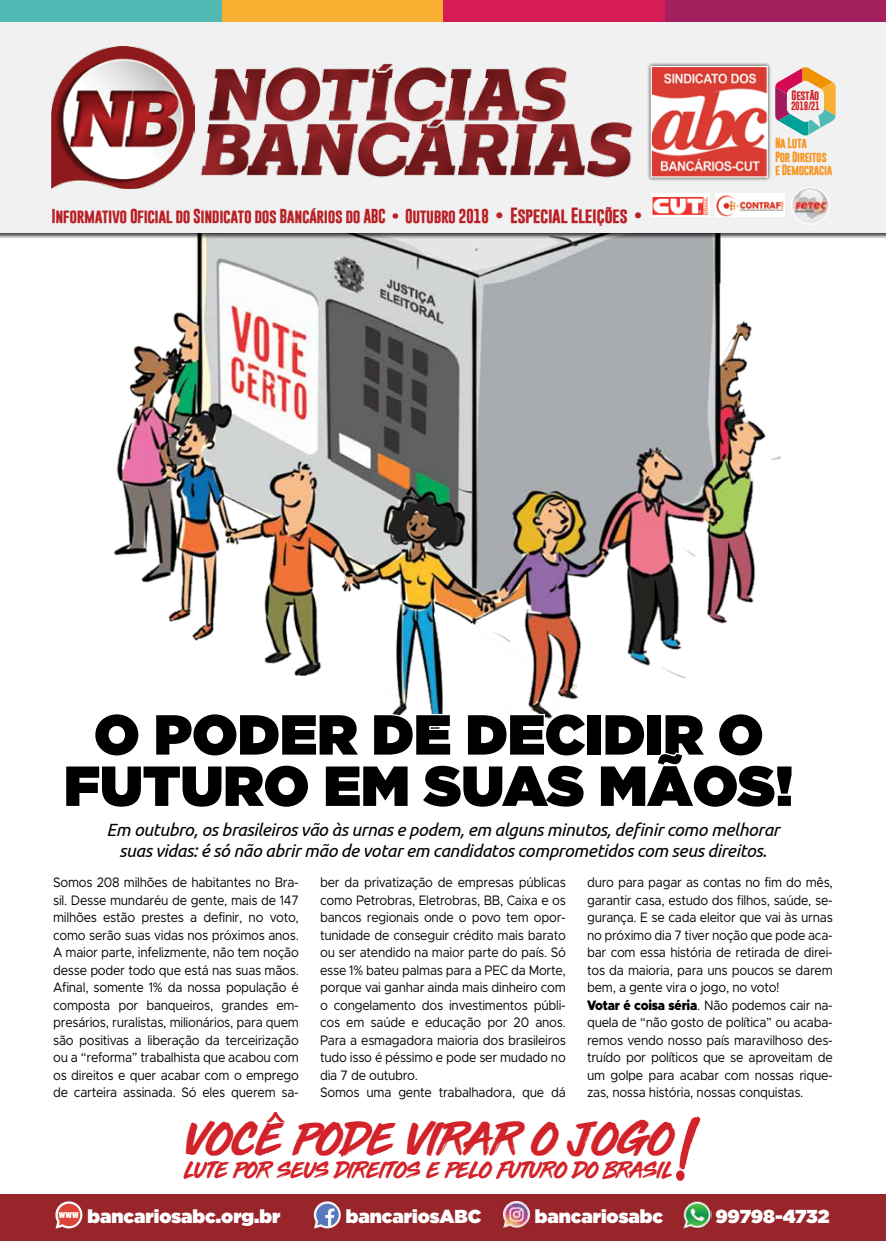
<style>
.page{position:relative;width:886px;height:1241px;background:#fff}
.page>*{position:absolute;margin:0;border:0;box-sizing:border-box;transform-origin:0 0}
.t1{font:67.88px "Third Rail";color:#d2232a;scale:.75 1}
.t2{font:900 56.25px/51.2px "Gotham";color:#000;text-align:center}
.t3{font:43.25px "Third Rail";color:#d2232a}
.t4{font:21.62px "Third Rail";color:#d2232a}
.t5{font:900 18.75px "Gotham";color:#fff}
.t6{font:italic 17.62px/21.2px "Ubuntu";letter-spacing:-.02em;color:#000;text-align:center}
.t7{font:700 14.62px "Gobold";letter-spacing:-.03em;color:#b82025}
.t8{font:13.75px/17.5px "Metropolis";letter-spacing:-.02em;color:#000;scale:.9 1}
.t9{font:700 10.75px/13.8px "Gobold";letter-spacing:-.04em;color:#f7941e;scale:.96 1}
.t10{font:900 10.38px "Antenna Extra Cond";color:#fff}
.t11{font:700 10px "Gobold";letter-spacing:-.04em;color:#d2232a;scale:.96 1}
.t12{font:700 8.75px "Gobold";letter-spacing:-.04em;color:#d2232a;scale:.96 1}
.s1{font-size:15.88px}
.s2{font-weight:900}
</style>
<div class="page">
<img style="left:114px;top:239px;width:667px;height:473px">
<div style="left:0;top:0;width:886px;height:239px;background:#000;opacity:.75"></div>
<div style="left:0;top:0;width:886px;height:234px;background:#f1f1f2"></div>
<img style="left:52px;top:46px;width:143px;height:142px">
<img style="left:200px;top:63px;width:433px;height:115px">
<div style="left:647px;top:62px;width:124px;height:119px;background:#000;opacity:.75"></div>
<img style="left:653px;top:68px;width:113px;height:108px">
<div style="left:651px;top:66px;width:117px;height:112px;border:1px solid #fff"></div>
<img style="left:716px;top:194px;width:68px;height:23px">
<div style="left:651px;top:194px;width:58px;height:23px;background:#fef6f6"></div>
<img style="left:652px;top:197px;width:56px;height:18px">
<img style="left:793px;top:189px;width:35px;height:34px">
<div style="left:791px;top:187px;width:39px;height:38px;border:1px solid #fff;border-radius:50%"></div>
<svg style="left:775px;top:67px;width:61px;height:69px"></svg>
<svg style="left:114px;top:711px;width:27px;height:1px"></svg>
<svg style="left:154px;top:711px;width:209px;height:1px"></svg>
<svg style="left:391px;top:712px;width:52px;height:26px"></svg>
<svg style="left:465px;top:711px;width:123px;height:8px"></svg>
<svg style="left:598px;top:711px;width:183px;height:1px"></svg>
<div style="left:0;top:1194px;width:886px;height:46px;background:#97252a"></div>
<div style="left:665px;top:0;width:221px;height:21px;background:#a31f5d"></div>
<div style="left:0;top:0;width:222px;height:21px;background:#52bab5"></div>
<div style="left:222px;top:0;width:221px;height:21px;background:#f7b031"></div>
<div style="left:443px;top:0;width:222px;height:21px;background:#d51c54"></div>
<img style="left:503px;top:1201px;width:27px;height:26px">
<img style="left:683px;top:1201px;width:28px;height:27px">
<svg style="left:314px;top:1201px;width:27px;height:27px"></svg>
<svg style="left:55px;top:1201px;width:27px;height:27px"></svg>
<div style="left:676px;top:1170px;width:8px;height:10px;background:#d2232a;border-radius:50%"></div>
<p class="t11" style="left:791px;top:88px;width:30px">Gestão</p>
<p class="t12" style="left:791px;top:100px;width:32px">2018/21</p>
<p class="t7" style="left:52px;top:206px;width:592px">Informativo Oficial do Sindicato dos Bancários do ABC • Outubro 2018 <span class="s1">• Especial Eleições •</span></p>
<p class="t9" style="left:775px;top:136px;width:61px">Na Luta<br>Por Direitos e Democracia</p>
<h2 class="t2" style="left:64px;top:707px;width:731px">O PODER DE DECIDIR O<br>FUTURO EM SUAS MÃOS!</h2>
<p class="t6" style="left:106px;top:818px;width:674px">Em outubro, os brasileiros vão às urnas e podem, em alguns minutos, definir como melhorar suas vidas: é só não abrir mão de votar em candidatos comprometidos com seus direitos.</p>
<p class="t8" style="left:53px;top:873px;width:274px;text-align:justify">Somos 208 milhões de habitantes no Bra&shy;sil. Desse mundaréu de gente, mais de 147 milhões estão prestes a definir, no voto, como serão suas vidas nos próximos anos.<br>A maior parte, infelizmente, não tem noção desse poder todo que está nas suas mãos.<br>Afinal, somente 1% da nossa população é composta por banqueiros, grandes em&shy;presários, ruralistas, milionários, para quem são positivas a liberação da terceirização ou a “reforma” trabalhista que acabou com os direitos e quer acabar com o emprego de carteira assinada. Só eles querem sa-</p>
<p class="t8" style="left:320px;top:873px;width:274px">ber da privatização de empresas públicas como Petrobras, Eletrobras, BB, Caixa e os bancos regionais onde o povo tem opor&shy;tunidade de conseguir crédito mais barato ou ser atendido na maior parte do país. Só esse 1% bateu palmas para a PEC da Morte, porque vai ganhar ainda mais dinheiro com o congelamento dos investimentos públi&shy;cos em saúde e educação por 20 anos.<br>Para a esmagadora maioria dos brasileiros tudo isso é péssimo e pode ser mudado no dia 7 de outubro.<br>Somos uma gente trabalhadora, que dá</p>
<p class="t8" style="left:587px;top:873px;width:274px">duro para pagar as contas no fim do mês, garantir casa, estudo dos filhos, saúde, se&shy;gurança. E se cada eleitor que vai às urnas no próximo dia 7 tiver noção que pode aca&shy;bar com essa história de retirada de direi&shy;tos da maioria, para uns poucos se darem bem, a gente vira o jogo, no voto!<br><span class="s2">Votar é coisa séria</span>. Não podemos cair na&shy;quela de “não gosto de política” ou acaba&shy;remos vendo nosso país maravilhoso des&shy;truído por políticos que se aproveitam de um golpe para acabar com nossas rique&shy;zas, nossa história, nossas conquistas.</p>
<h1 class="t1" style="left:681px;top:1111px;width:19px">I</h1>
<h3 class="t3" style="left:184px;top:1119px;width:491px">VOCE PODE VIRAR O JOGO</h3>
<h3 class="t4" style="left:184px;top:1159px;width:490px">LUTE POR SEUS DIREITOS E PELO FUTURO DO BRASIL</h3>
<p class="t10" style="left:59px;top:1207px;width:21px">www</p>
<h3 class="t5" style="left:346px;top:1204px;width:137px">bancariosABC</h3>
<h3 class="t5" style="left:535px;top:1204px;width:130px">bancariosabc</h3>
<h3 class="t5" style="left:715px;top:1204px;width:116px">99798-4732</h3>
<h3 class="t5" style="left:87px;top:1204px;width:194px">bancariosabc.org.br</h3>
</div>
